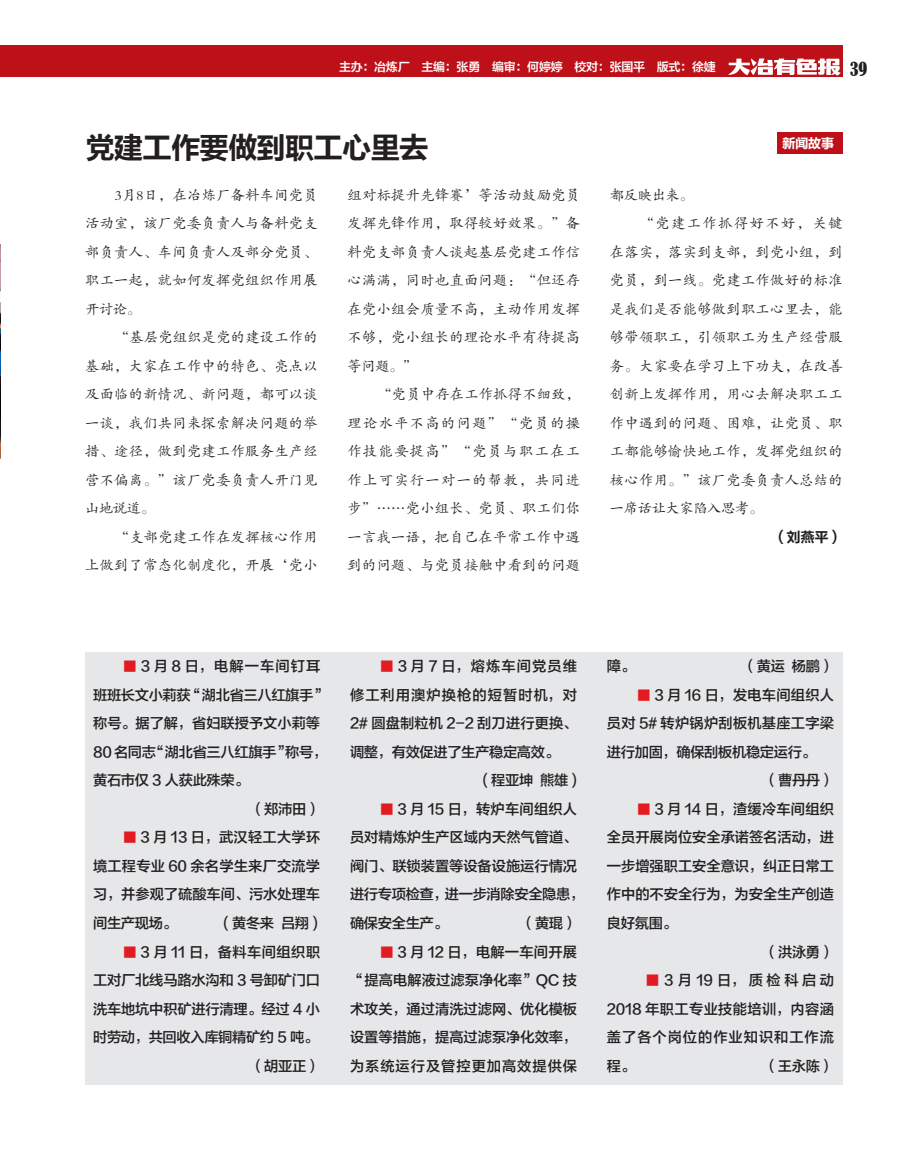
<style>
.page{position:relative;width:915px;height:1170px;background:#fff}
.page>*{position:absolute;margin:0;border:0;box-sizing:border-box;transform-origin:0 0}
.t1{font:30px "FZLTCHJW GB1 0";letter-spacing:-.05em;color:#231f20}
.t2{font:condensed 18px "Bernard";color:#231f20}
.t3{font:14.25px/28.5px "FZKTJW GB1 0";letter-spacing:.02em;color:#231f20;text-align:justify}
.t4{font:14.25px/28.5px "FZLTZHK GBK1 0";letter-spacing:-.005em;color:#231f20;text-align:justify}
.t5{font:14.25px "FZLTZHK GBK1 0";letter-spacing:-.025em;color:#231f20}
.t6{font:14.25px "FZLTZHK GBK1 0";letter-spacing:.015em;color:#231f20}
.t7{font:14.25px "FZLTZHK GBK1 0";letter-spacing:.075em;color:#231f20}
.t8{font:14.25px "FZKTJW GB1 0";letter-spacing:.1em;color:#231f20}
.t9{font:14.25px "FZLTZHK GBK1 0";letter-spacing:.08em;color:#231f20}
.t10{font:14.25px "FZKTJW GB1 0";letter-spacing:-.025em;color:#231f20}
.t11{font:14.25px "FZLTCHK GBK1 0";color:#231f20}
.t12{font:13.5px "FZLTCHJW GB1 0";color:#fff}
.t13{font:12px "FZLTZCHK GBK1 0";letter-spacing:-.025em;color:#fff}
.s1{color:#e21a21}
</style>
<div class="page">
<div style="left:0;top:45px;width:842px;height:32px;background:#bd1018"></div>
<svg style="left:728px;top:58px;width:112px;height:17px"></svg>
<img style="left:0;top:245px;width:1px;height:213px">
<div style="left:85px;top:652px;width:757px;height:432px;background:#e6e7e9"></div>
<div style="left:776px;top:132px;width:66px;height:21px;background:#bd1018"></div>
<p class="t13" style="left:339px;top:61px;width:378px">主办：冶炼厂 主编：张勇 编审：何婷婷 校对：张国平 版式：徐婕</p>
<p class="t2" style="left:849px;top:58px;width:19px">39</p>
<h1 class="t1" style="left:85px;top:131px;width:345px">党建工作要做到职工心里去</h1>
<p class="t3" style="left:85px;top:181px;width:234px;text-indent:30px">3月8日，在冶炼厂备料车间党员活动室，该厂党委负责人与备料党支部负责人、车间负责人及部分党员、职工一起，就如何发挥党组织作用展开讨论。</p>
<p class="t3" style="left:85px;top:323px;width:234px;text-indent:30px">“基层党组织是党的建设工作的基础，大家在工作中的特色、亮点以及面临的新情况、新问题，都可以谈一谈，我们共同来探索解决问题的举措、途径，做到党建工作服务生产经营不偏离。”该厂党委负责人开门见山地说道。</p>
<p class="t3" style="left:85px;top:523px;width:234px;text-align:right">“支部党建工作在发挥核心作用<br>上做到了常态化制度化，开展‘党小</p>
<p class="t3" style="left:347px;top:181px;width:234px">组对标提升先锋赛’等活动鼓励党员发挥先锋作用，取得较好效果。”备料党支部负责人谈起基层党建工作信心满满，同时也直面问题：“但还存在党小组会质量不高，主动作用发挥不够，党小组长的理论水平有待提高等问题。”</p>
<p class="t3" style="left:347px;top:380px;width:234px;text-indent:30px">“党员中存在工作抓得不细致，理论水平不高的问题”“党员的操作技能要提高”“党员与职工在工作上可实行一对一的帮教，共同进步”……党小组长、党员、职工们你一言我一语，把自己在平常工作中遇到的问题、与党员接触中看到的问题</p>
<p class="t12" style="left:781px;top:136px;width:53px">新闻故事</p>
<p class="t3" style="left:609px;top:181px;width:85px">都反映出来。</p>
<p class="t8" style="left:639px;top:216px;width:204px">“党建工作抓得好不好，关键</p>
<p class="t3" style="left:609px;top:238px;width:234px">在落实，落实到支部，到党小组，到</p>
<p class="t3" style="left:609px;top:266px;width:234px">党员，到一线。党建工作做好的标准</p>
<p class="t3" style="left:609px;top:295px;width:234px">是我们是否能够做到职工心里去，能</p>
<p class="t3" style="left:609px;top:323px;width:234px">够带领职工，引领职工为生产经营服</p>
<p class="t3" style="left:609px;top:352px;width:234px">务。大家要在学习上下功夫，在改善</p>
<p class="t3" style="left:609px;top:380px;width:234px">创新上发挥作用，用心去解决职工工</p>
<p class="t3" style="left:609px;top:409px;width:234px">作中遇到的问题、困难，让党员、职</p>
<p class="t3" style="left:609px;top:437px;width:234px">工都能够愉快地工作，发挥党组织的</p>
<p class="t3" style="left:609px;top:466px;width:234px">核心作用。”该厂党委负责人总结的</p>
<p class="t10" style="left:609px;top:501px;width:155px">一席话让大家陷入思考。</p>
<p class="t11" style="left:772px;top:529px;width:71px">（刘燕平）</p>
<p class="t7" style="left:123px;top:658px;width:199px"><span class="s1">■</span> 3 月 8 日，电解一车间钉耳</p>
<p class="t5" style="left:93px;top:687px;width:236px">班班长文小莉获“湖北省三八红旗手”</p>
<p class="t4" style="left:93px;top:709px;width:228px">称号。据了解，省妇联授予文小莉等</p>
<p class="t5" style="left:93px;top:744px;width:236px">80 名同志“湖北省三八红旗手”称号，</p>
<p class="t5" style="left:93px;top:772px;width:157px">黄石市仅 3 人获此殊荣。</p>
<p class="t4" style="left:250px;top:795px;width:71px">（郑沛田）</p>
<p class="t4" style="left:93px;top:823px;width:228px;text-indent:30px"><span class="s1">■</span> 3 月 13 日，武汉轻工大学环境工程专业 60 余名学生来厂交流学习，并参观了硫酸车间、污水处理车间生产现场。</p>
<p class="t4" style="left:223px;top:909px;width:96px">( 黄冬来 吕翔 )</p>
<p class="t4" style="left:93px;top:937px;width:228px;text-align:right"><span class="s1">■</span> 3 月 11 日，备料车间组织职<br>工对厂北线马路水沟和 3 号卸矿门口洗车地坑中积矿进行清理。经过 4 小时劳动，共回收入库铜精矿约 5 吨。（胡亚正）</p>
<p class="t9" style="left:379px;top:658px;width:199px"><span class="s1">■</span> 3 月 7 日，熔炼车间党员维</p>
<p class="t7" style="left:350px;top:687px;width:228px">修工利用澳炉换枪的短暂时机，对</p>
<p class="t4" style="left:350px;top:709px;width:228px">2# 圆盘制粒机 2-2 刮刀进行更换、</p>
<p class="t5" style="left:350px;top:744px;width:210px">调整，有效促进了生产稳定高效。</p>
<p class="t4" style="left:482px;top:766px;width:96px">( 程亚坤 熊雄 )</p>
<p class="t4" style="left:350px;top:795px;width:236px;text-align:left;text-indent:30px"><span class="s1">■</span> 3 月 15 日，转炉车间组织人员对精炼炉生产区域内天然气管道、阀门、联锁装置等设备设施运行情况进行专项检查，进一步消除安全隐患，确保安全生产。</p>
<p class="t4" style="left:521px;top:909px;width:57px">（黄琨）</p>
<p class="t4" style="left:350px;top:937px;width:228px;text-indent:30px"><span class="s1">■</span> 3 月 12 日，电解一车间开展“提高电解液过滤泵净化率”QC 技术攻关，通过清洗过滤网、优化模板设置等措施，提高过滤泵净化效率，为系统运行及管控更加高效提供保</p>
<p class="t4" style="left:606px;top:652px;width:30px">障。</p>
<p class="t4" style="left:742px;top:652px;width:92px">（黄运 杨鹏）</p>
<p class="t6" style="left:636px;top:687px;width:199px"><span class="s1">■</span> 3 月 16 日，发电车间组织人</p>
<p class="t6" style="left:606px;top:715px;width:228px">员对 5# 转炉锅炉刮板机基座工字梁</p>
<p class="t5" style="left:606px;top:744px;width:210px">进行加固，确保刮板机稳定运行。</p>
<p class="t4" style="left:764px;top:766px;width:71px">（曹丹丹）</p>
<p class="t6" style="left:636px;top:801px;width:199px"><span class="s1">■</span> 3 月 14 日，渣缓冷车间组织</p>
<p class="t4" style="left:606px;top:823px;width:228px">全员开展岗位安全承诺签名活动，进</p>
<p class="t4" style="left:606px;top:852px;width:228px">一步增强职工安全意识，纠正日常工</p>
<p class="t4" style="left:606px;top:880px;width:228px">作中的不安全行为，为安全生产创造</p>
<p class="t4" style="left:606px;top:909px;width:71px">良好氛围。</p>
<p class="t4" style="left:764px;top:937px;width:71px">（洪泳勇）</p>
<p class="t4" style="left:606px;top:966px;width:228px;text-indent:39px"><span class="s1">■</span> 3月19日，质检科启动2018 年职工专业技能培训，内容涵盖了各个岗位的作业知识和工作流程。</p>
<p class="t4" style="left:763px;top:1051px;width:71px">（王永陈）</p>
</div>
